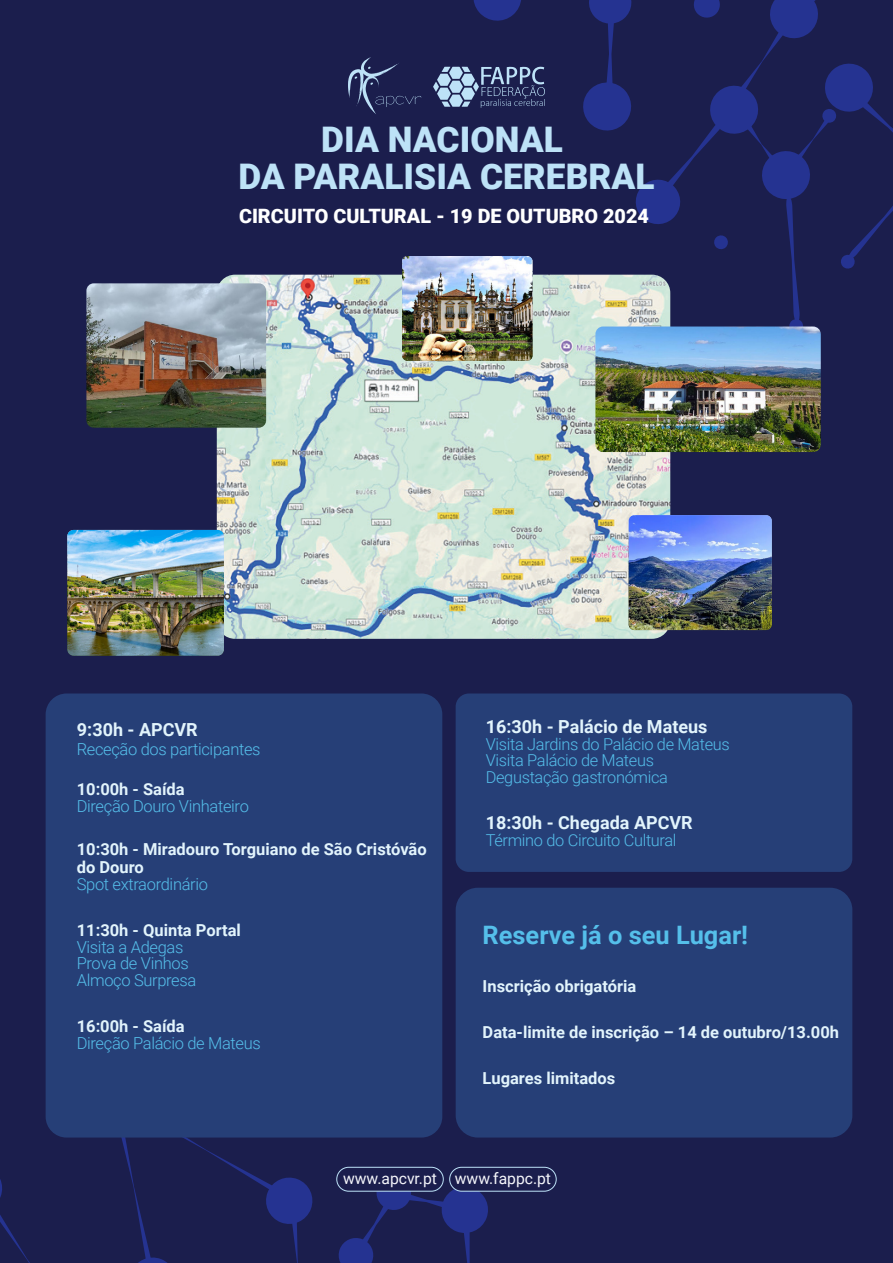
<style>
.page{position:relative;width:893px;height:1263px;background:#1b1e4d}
.page>*{position:absolute;margin:0;border:0;box-sizing:border-box;transform-origin:0 0}
.t1{font:900 35.25px/36.3px "Roboto";color:#bde2f7;text-align:center}
.t2{font:700 25.35px "Roboto";color:#55bfea}
.t3{font:900 19.8px "Roboto";color:#fff}
.t4{font:700 18px "Roboto";color:#e2f4fc}
.t5{font:700 16.5px/18px "Roboto";color:#e2f4fc}
.t6{font:300 16.5px/16.5px "Roboto";letter-spacing:-.02em;color:#55bfea}
.t7{font:300 16.35px/16.5px "Roboto";letter-spacing:-.02em;color:#55bfea}
.t8{font:15.6px "Roboto";color:#f5f6fb}
</style>
<div class="page">
<svg style="left:473px;top:0;width:48px;height:21px"></svg>
<svg style="left:580px;top:0;width:313px;height:326px"></svg>
<svg style="left:90px;top:1137px;width:225px;height:126px"></svg>
<svg style="left:0;top:1179px;width:30px;height:84px"></svg>
<svg style="left:336px;top:1173px;width:155px;height:90px"></svg>
<svg style="left:433px;top:67px;width:112px;height:41px"></svg>
<svg style="left:348px;top:57px;width:73px;height:57px"></svg>
<div style="left:337px;top:1167px;width:106px;height:24px;background:#1b1e4d;border-radius:12px"></div>
<div style="left:337px;top:1167px;width:106px;height:24px;border:1px solid #bde2f7;border-radius:12px"></div>
<div style="left:450px;top:1167px;width:106px;height:24px;background:#1b1e4d;border-radius:12px"></div>
<div style="left:449px;top:1167px;width:107px;height:24px;border:1px solid #bde2f7;border-radius:12px"></div>
<div style="left:456px;top:888px;width:396px;height:249px;background:#263f77;border-radius:22px"></div>
<div style="left:46px;top:693px;width:396px;height:444px;background:#263f77;border-radius:21px"></div>
<div style="left:456px;top:693px;width:396px;height:179px;background:#263f77;border-radius:13px"></div>
<img style="left:217px;top:275px;width:453px;height:364px">
<img style="left:86px;top:283px;width:180px;height:145px">
<img style="left:67px;top:530px;width:157px;height:126px">
<img style="left:629px;top:515px;width:143px;height:115px">
<img style="left:595px;top:326px;width:226px;height:126px">
<img style="left:402px;top:256px;width:130px;height:105px">
<h1 class="t1" style="left:238px;top:120px;width:418px">DIA NACIONAL<br>DA PARALISIA CEREBRAL</h1>
<p class="t3" style="left:239px;top:202px;width:411px">CIRCUITO CULTURAL - 19 DE OUTUBRO 2024</p>
<p class="t4" style="left:77px;top:717px;width:122px">9:30h - APCVR</p>
<p class="t6" style="left:77px;top:740px;width:185px">Receção dos participantes</p>
<p class="t5" style="left:77px;top:780px;width:110px">10:00h - Saída</p>
<p class="t6" style="left:77px;top:797px;width:174px">Direção Douro Vinhateiro</p>
<p class="t5" style="left:77px;top:839px;width:351px">10:30h - Miradouro Torguiano de São Cristóvão do Douro</p>
<p class="t6" style="left:77px;top:875px;width:133px">Spot extraordinário</p>
<p class="t5" style="left:77px;top:920px;width:166px">11:30h - Quinta Portal</p>
<p class="t6" style="left:77px;top:938px;width:121px">Visita a Adegas<br>Prova de Vinhos<br>Almoço Surpresa</p>
<p class="t5" style="left:77px;top:1017px;width:110px">16:00h - Saída</p>
<p class="t6" style="left:77px;top:1034px;width:186px">Direção Palácio de Mateus</p>
<p class="t4" style="left:486px;top:714px;width:223px">16:30h - Palácio de Mateus</p>
<p class="t7" style="left:486px;top:735px;width:245px">Visita Jardins do Palácio de Mateus<br>Visita Palácio de Mateus<br>Degustação gastronómica</p>
<p class="t4" style="left:486px;top:810px;width:208px">18:30h - Chegada APCVR</p>
<p class="t7" style="left:486px;top:831px;width:192px">Término do Circuito Cultural</p>
<h2 class="t2" style="left:483px;top:918px;width:267px">Reserve já o seu Lugar!</h2>
<p class="t5" style="left:483px;top:977px;width:155px">Inscrição obrigatória</p>
<p class="t5" style="left:483px;top:1022px;width:358px">Data-limite de inscrição – 14 de outubro/13.00h</p>
<p class="t5" style="left:483px;top:1068px;width:134px">Lugares limitados</p>
<p class="t8" style="left:343px;top:1167px;width:210px">www.apcvr.pt www.fappc.pt</p>
</div>
